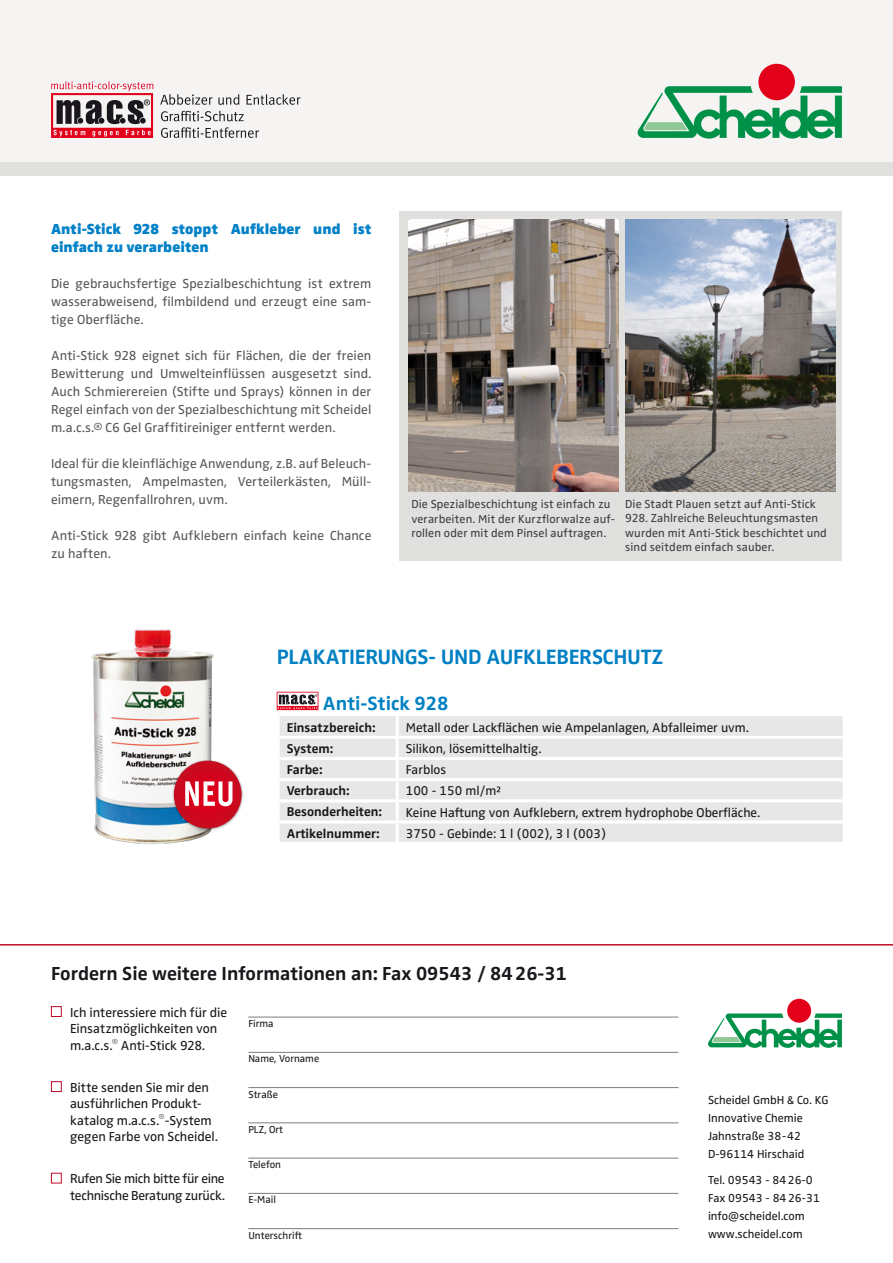
<style>
.page{position:relative;width:893px;height:1263px;background:#fff}
.page>*{position:absolute;margin:0;border:0;box-sizing:border-box;transform-origin:0 0}
.t1{font:700 21.45px "Zwo";letter-spacing:-.015em;color:#0080c3}
.t2{font:700 19.8px "Zwo";color:#0081c2}
.t3{font:700 19.5px "Zwo";color:#1a171c}
.t4{font:900 15px/18px "Zwo";letter-spacing:.005em;color:#0081c7}
.t5{font:13.5px/18px "Zwo";letter-spacing:.01em;color:#58585a;text-align:justify}
.t6{font:13.5px/16.5px "Zwo";letter-spacing:-.005em;color:#1a171c}
.t7{font:13.5px/16.5px "Zwo";letter-spacing:-.025em;color:#1a171c}
.t8{font:13.2px "Zwo";color:#1a171c}
.t9{font:700 13.2px "Zwo";color:#1a171c}
.t10{font:12px/14.4px "Zwo";letter-spacing:.01em;color:#3e3d40}
.t11{font:12px/18px "Zwo";color:#1a171c}
.t12{font:10.5px "Zwo";color:#1a171c}
</style>
<div class="page">
<img style="left:91px;top:629px;width:123px;height:216px">
<hr style="left:248px;top:1017px;width:430px;height:1px;background:#7b7c7e">
<hr style="left:248px;top:1052px;width:430px;height:1px;background:#7b7c7e">
<hr style="left:248px;top:1087px;width:430px;height:1px;background:#7b7c7e">
<hr style="left:248px;top:1122px;width:430px;height:1px;background:#7b7c7e">
<hr style="left:248px;top:1158px;width:430px;height:1px;background:#7b7c7e">
<hr style="left:248px;top:1193px;width:430px;height:1px;background:#7b7c7e">
<hr style="left:248px;top:1228px;width:430px;height:1px;background:#7b7c7e">
<div style="left:51px;top:1006px;width:11px;height:11px;border:1px solid #bd0a26"></div>
<div style="left:51px;top:1081px;width:11px;height:11px;border:1px solid #bd0a26"></div>
<div style="left:51px;top:1173px;width:11px;height:10px;border:1px solid #bd0a26"></div>
<hr style="left:0;top:944px;width:893px;height:1px;background:#bd0a26">
<div style="left:0;top:0;width:893px;height:162px;background:#f5f4f3"></div>
<div style="left:0;top:162px;width:893px;height:14px;background:#e0e0df"></div>
<div style="left:758px;top:64px;width:37px;height:36px;background:#e2001a;border-radius:50%"></div>
<svg style="left:638px;top:86px;width:204px;height:53px"></svg>
<div style="left:787px;top:999px;width:24px;height:24px;background:#e2001a;border-radius:50%"></div>
<svg style="left:708px;top:1013px;width:134px;height:35px"></svg>
<svg style="left:161px;top:127px;width:98px;height:11px"></svg>
<svg style="left:161px;top:111px;width:83px;height:10px"></svg>
<svg style="left:160px;top:94px;width:141px;height:11px"></svg>
<svg style="left:51px;top:81px;width:102px;height:57px"></svg>
<div style="left:400px;top:212px;width:442px;height:349px;background:#e0e0df"></div>
<img style="left:408px;top:219px;width:211px;height:273px">
<img style="left:625px;top:219px;width:211px;height:273px">
<svg style="left:277px;top:692px;width:41px;height:18px"></svg>
<div style="left:280px;top:716px;width:563px;height:126px;background:#e6e7e6"></div>
<hr style="left:277px;top:736px;width:120px;height:3px;background:#fff">
<hr style="left:397px;top:736px;width:446px;height:3px;background:#fff">
<hr style="left:277px;top:757px;width:120px;height:3px;background:#fff">
<hr style="left:397px;top:757px;width:446px;height:3px;background:#fff">
<hr style="left:277px;top:778px;width:120px;height:3px;background:#fff">
<hr style="left:397px;top:778px;width:446px;height:3px;background:#fff">
<hr style="left:277px;top:799px;width:120px;height:3px;background:#fff">
<hr style="left:397px;top:799px;width:446px;height:3px;background:#fff">
<hr style="left:277px;top:820px;width:120px;height:3px;background:#fff">
<hr style="left:397px;top:820px;width:446px;height:3px;background:#fff">
<hr style="left:396px;top:716px;width:3px;height:20px;background:#fff">
<hr style="left:396px;top:739px;width:3px;height:18px;background:#fff">
<hr style="left:396px;top:760px;width:3px;height:18px;background:#fff">
<hr style="left:396px;top:781px;width:3px;height:18px;background:#fff">
<hr style="left:396px;top:802px;width:3px;height:18px;background:#fff">
<hr style="left:396px;top:823px;width:3px;height:19px;background:#fff">
<img style="left:171px;top:758px;width:72px;height:73px">
<div style="left:174px;top:761px;width:68px;height:67px;background:#cb081e;border-radius:34px"></div>
<svg style="left:185px;top:781px;width:47px;height:25px"></svg>
<p class="t4" style="left:51px;top:220px;width:322px">Anti-Stick 928 stoppt Aufkleber und ist einfach zu verarbeiten</p>
<p class="t5" style="left:51px;top:274px;width:322px">Die gebrauchsfertige Spezialbeschichtung ist extrem wasserabweisend, filmbildend und erzeugt eine sam&shy;tige Oberfläche.</p>
<p class="t5" style="left:51px;top:346px;width:322px">Anti-Stick 928 eignet sich für Flächen, die der freien Bewitterung und Umwelteinflüssen ausgesetzt sind.<br>Auch Schmierereien (Stifte und Sprays) können in der Regel einfach von der Spezialbeschichtung mit Scheidel m.a.c.s.® C6 Gel Graffitireiniger entfernt werden.</p>
<p class="t5" style="left:51px;top:454px;width:322px">Ideal für die kleinflächige Anwendung, z.B. auf Beleuch&shy;tungsmasten, Ampelmasten, Verteilerkästen, Müll&shy;eimern, Regenfallrohren, uvm.</p>
<p class="t5" style="left:51px;top:526px;width:322px">Anti-Stick 928 gibt Aufklebern einfach keine Chance zu haften.</p>
<p class="t10" style="left:411px;top:497px;width:205px">Die Spezialbeschichtung ist einfach zu verarbeiten. Mit der Kurzflorwalze auf&shy;rollen oder mit dem Pinsel auftragen.</p>
<p class="t10" style="left:625px;top:497px;width:203px">Die Stadt Plauen setzt auf Anti-Stick 928. Zahlreiche Beleuchtungsmasten wurden mit Anti-Stick beschichtet und sind seitdem einfach sauber.</p>
<h1 class="t1" style="left:277px;top:644px;width:388px">PLAKATIERUNGS- UND AUFKLEBERSCHUTZ</h1>
<h2 class="t2" style="left:323px;top:692px;width:127px">Anti-Stick 928</h2>
<p class="t9" style="left:287px;top:719px;width:90px">Einsatzbereich:</p>
<p class="t8" style="left:406px;top:720px;width:345px">Metall oder Lackflächen wie Ampelanlagen, Abfalleimer uvm.</p>
<p class="t9" style="left:287px;top:741px;width:48px">System:</p>
<p class="t8" style="left:406px;top:741px;width:137px">Silikon, lösemittelhaltig.</p>
<p class="t9" style="left:287px;top:762px;width:37px">Farbe:</p>
<p class="t8" style="left:406px;top:762px;width:42px">Farblos</p>
<p class="t9" style="left:287px;top:783px;width:64px">Verbrauch:</p>
<p class="t8" style="left:406px;top:783px;width:97px">100 - 150 ml/m²</p>
<p class="t9" style="left:287px;top:804px;width:97px">Besonderheiten:</p>
<p class="t8" style="left:406px;top:804px;width:356px">Keine Haftung von Aufklebern, extrem hydrophobe Oberfläche.</p>
<p class="t9" style="left:287px;top:825px;width:94px">Artikelnummer:</p>
<p class="t8" style="left:406px;top:826px;width:202px">3750 - Gebinde: 1 l (002), 3 l (003)</p>
<h3 class="t3" style="left:51px;top:962px;width:517px">Fordern Sie weitere Informationen an: Fax 09543 / 8426-31</h3>
<p class="t6" style="left:70px;top:1004px;width:159px">Ich interessiere mich für die<br>Einsatzmöglichkeiten von m.a.c.s.<sup>®</sup> Anti-Stick 928.</p>
<p class="t6" style="left:70px;top:1079px;width:149px">Bitte senden Sie mir den ausführlichen Produkt&shy;katalog m.a.c.s.<sup>®</sup>-System gegen Farbe von Scheidel.</p>
<p class="t7" style="left:70px;top:1170px;width:156px">Rufen Sie mich bitte für eine technische Beratung zurück.</p>
<p class="t12" style="left:248px;top:1017px;width:27px">Firma</p>
<p class="t12" style="left:248px;top:1053px;width:72px">Name, Vorname</p>
<p class="t12" style="left:248px;top:1088px;width:31px">Straße</p>
<p class="t12" style="left:248px;top:1123px;width:36px">PLZ, Ort</p>
<p class="t12" style="left:248px;top:1158px;width:34px">Telefon</p>
<p class="t12" style="left:248px;top:1194px;width:29px">E-Mail</p>
<p class="t12" style="left:248px;top:1229px;width:55px">Unterschrift</p>
<p class="t11" style="left:708px;top:1091px;width:122px">Scheidel GmbH &amp; Co. KG<br>Innovative Chemie<br>Jahnstraße 38-42<br>D-96114 Hirschaid</p>
<p class="t11" style="left:708px;top:1171px;width:113px">Tel. 09543 - 8426-0<br>Fax 09543 - 8426-31 info@scheidel.com www.scheidel.com</p>
</div>
